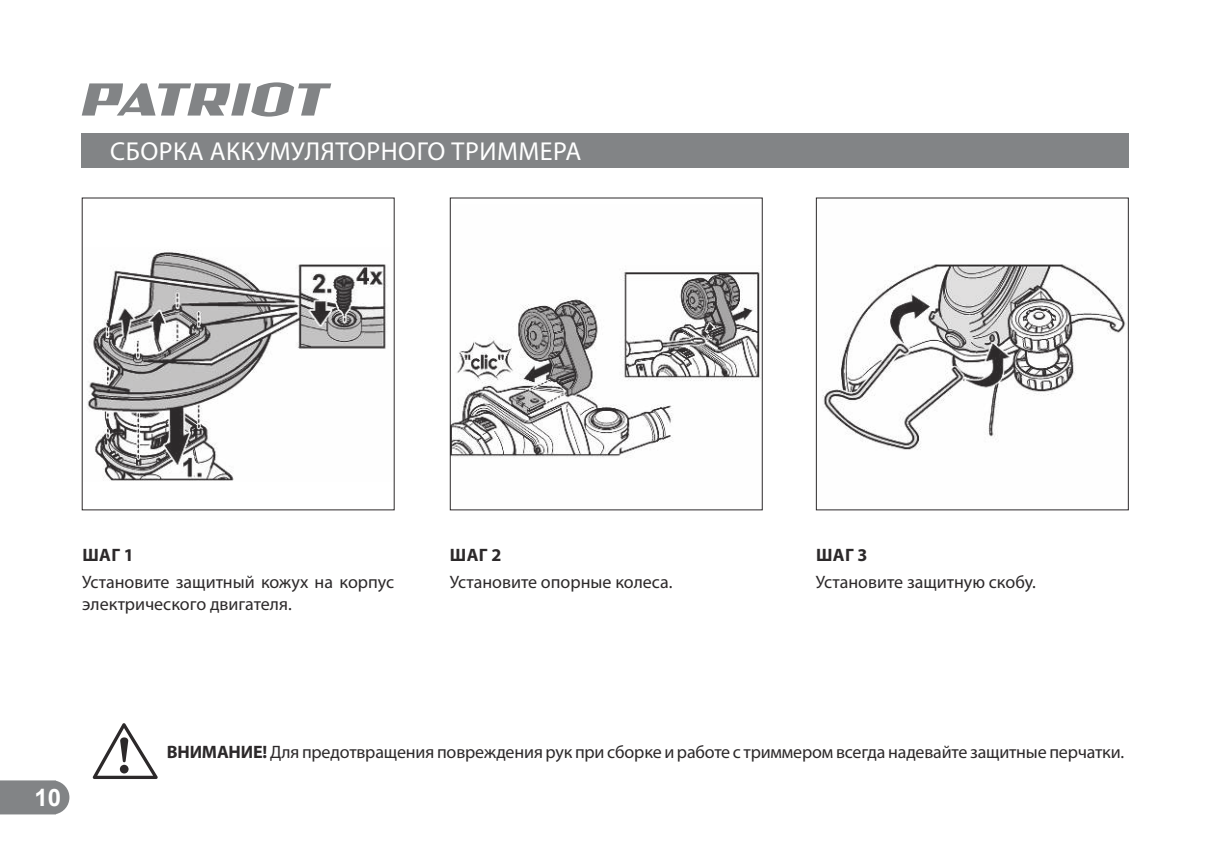
<style>
.page{position:relative;width:1212px;height:860px;background:#fff}
.page>*{position:absolute;margin:0;border:0;box-sizing:border-box;transform-origin:0 0}
.t1{font:26px "Myriad Pro";letter-spacing:.02em;color:#fff}
.t2{font:700 24px "Arial";color:#fff}
.t3{font:18px/21.6px "Myriad Pro";letter-spacing:-.01em;color:#2c292a}
.t4{font:700 18px "Myriad Pro";letter-spacing:.02em;color:#2c292a}
.s1{font-weight:700}
</style>
<div class="page">
<svg style="left:0;top:780px;width:69px;height:34px;background:#898b8c"></svg>
<svg style="left:82px;top:82px;width:249px;height:35px"></svg>
<div style="left:82px;top:133px;width:1046px;height:34px;background:#828486"></div>
<svg style="left:92px;top:723px;width:66px;height:56px"></svg>
<img style="left:87px;top:250px;width:299px;height:231px">
<img style="left:452px;top:272px;width:308px;height:186px">
<img style="left:822px;top:264px;width:304px;height:186px">
<h1 class="t1" style="left:110px;top:139px;width:472px">СБОРКА АККУМУЛЯТОРНОГО ТРИММЕРА</h1>
<p class="t4" style="left:82px;top:546px;width:53px">ШАГ 1</p>
<p class="t3" style="left:82px;top:572px;width:313px">Установите защитный кожух на корпус электрического двигателя.</p>
<p class="t4" style="left:450px;top:546px;width:53px">ШАГ 2</p>
<p class="t3" style="left:450px;top:572px;width:224px">Установите опорные колеса.</p>
<p class="t4" style="left:816px;top:546px;width:53px">ШАГ 3</p>
<p class="t3" style="left:815px;top:572px;width:222px">Установите защитную скобу.</p>
<h2 class="t2" style="left:34px;top:784px;width:28px">10</h2>
<p class="t3" style="left:167px;top:741px;width:958px"><span class="s1">ВНИМАНИЕ!</span> Для предотвращения повреждения рук при сборке и работе с триммером всегда надевайте защитные перчатки.</p>
</div>
